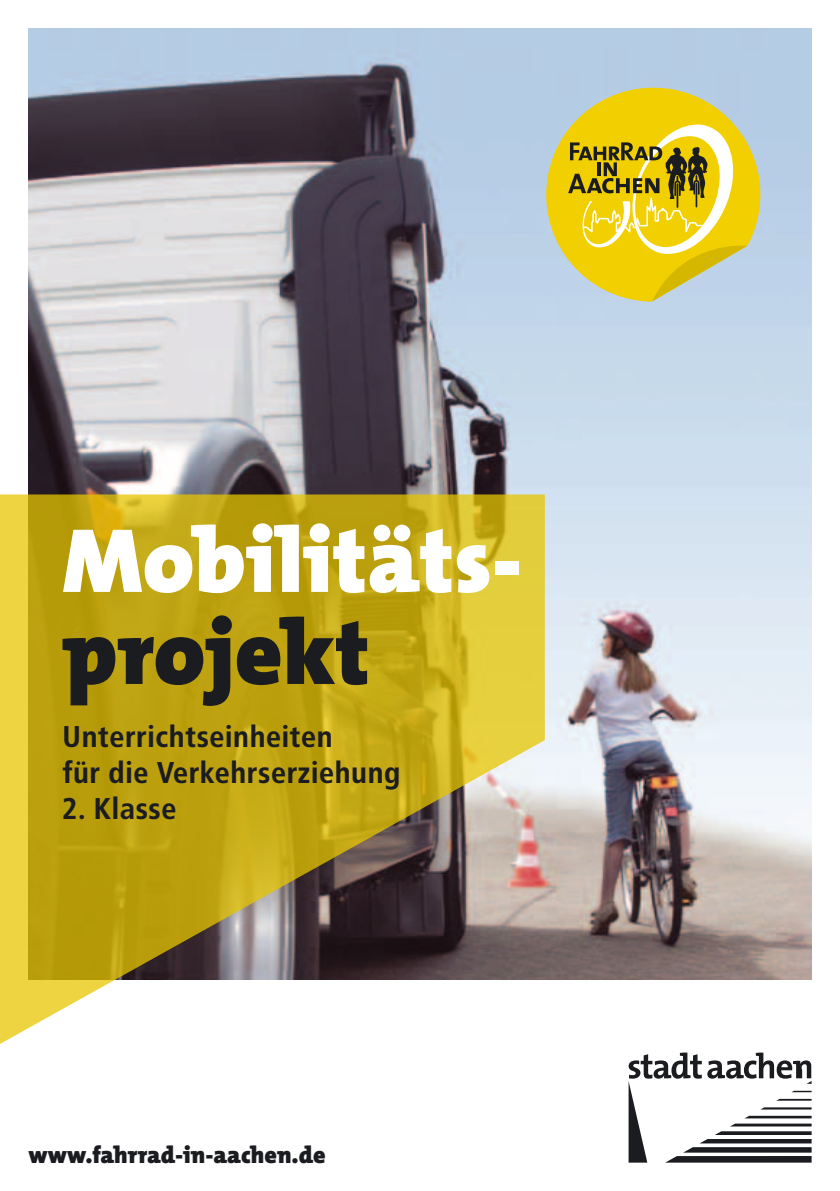
<style>
.page{position:relative;width:840px;height:1191px;background:#fff}
.page>*{position:absolute;margin:0;border:0;box-sizing:border-box;transform-origin:0 0}
.t1{font:900 92px "The Mix";color:#fff}
.t2{font:900 92px "The Mix";color:#1b1c20}
.t3{font:700 30px/36px "Transit";color:#1b1c20}
.t4{font:900 24px "The Mix";color:#1b1c20}
</style>
<div class="page">
<svg style="left:628px;top:1052px;width:183px;height:110px"></svg>
<img style="left:28px;top:28px;width:783px;height:951px">
<svg style="left:0;top:494px;width:544px;height:550px"></svg>
<svg style="left:543px;top:85px;width:220px;height:217px"></svg>
<svg style="left:568px;top:124px;width:179px;height:178px"></svg>
<h1 class="t1" style="left:62px;top:483px;width:461px">Mobilitäts-</h1>
<h1 class="t2" style="left:62px;top:575px;width:309px">projekt</h1>
<p class="t3" style="left:62px;top:718px;width:340px">Unterrichtseinheiten<br>für die Verkehrserziehung</p>
<p class="t3" style="left:62px;top:790px;width:116px">2. Klasse</p>
<p class="t4" style="left:28px;top:1134px;width:299px">www.fahrrad-in-aachen.de</p>
</div>
